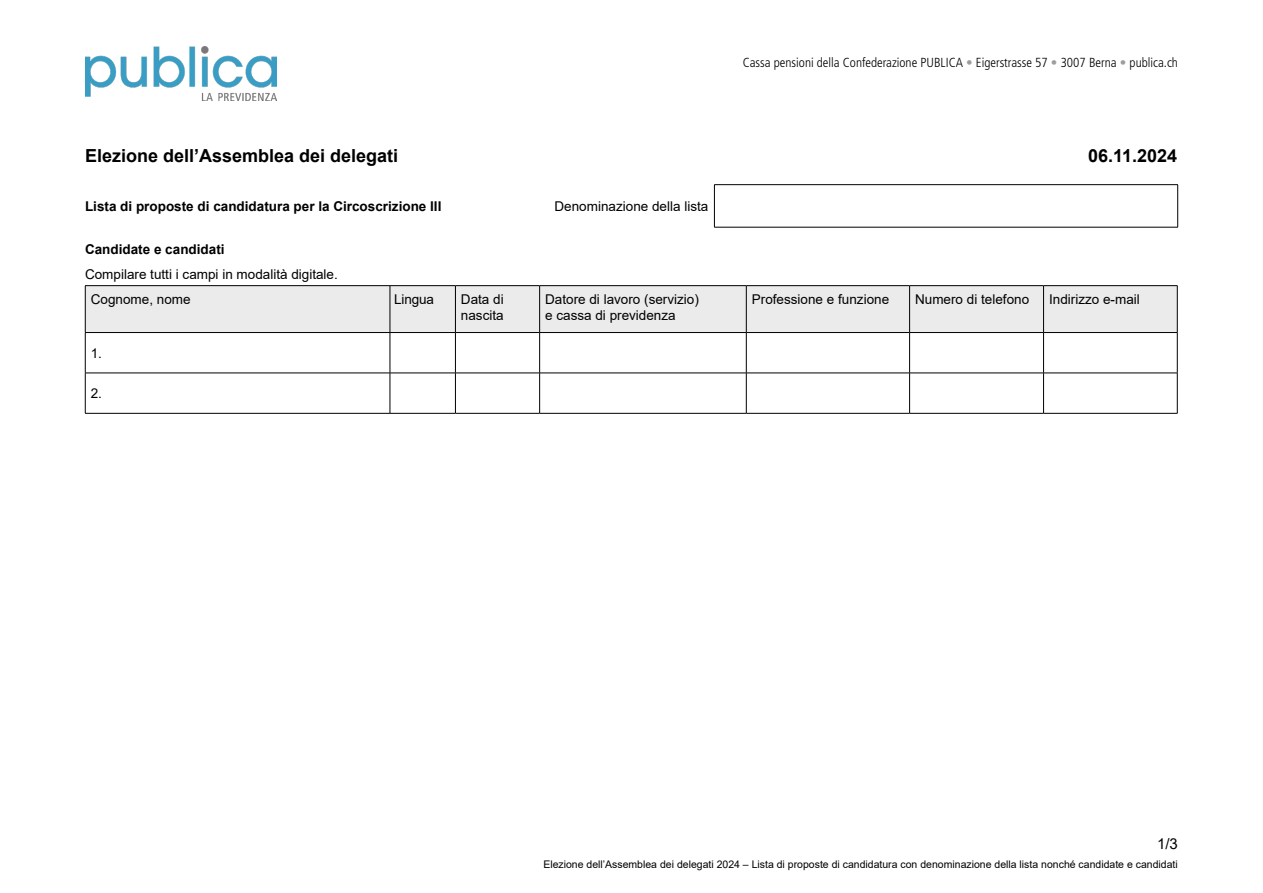
<style>
.page{position:relative;width:1263px;height:893px;background:#fff}
.page>*{position:absolute;margin:0;border:0;box-sizing:border-box;transform-origin:0 0}
.t1{font:700 18px "Arial";color:#000}
.t2{font:15px "Arial";color:#000}
.t3{font:13.5px/16.5px "Arial";color:#000}
.t4{font:700 13.5px "Arial";color:#000}
.t5{font:300 condensed 13.2px "Frutiger LT Std";color:#000}
.t6{font:10.5px "Arial";color:#000}
.s1{color:#9d9d9c}
</style>
<div class="page">
<img style="left:85px;top:47px;width:191px;height:54px">
<hr style="left:714px;top:184px;width:464px;height:1px;background:#000">
<hr style="left:714px;top:185px;width:1px;height:42px;background:#000">
<hr style="left:1177px;top:185px;width:1px;height:42px;background:#000">
<hr style="left:714px;top:227px;width:464px;height:1px;background:#000">
<div style="left:86px;top:286px;width:1091px;height:46px;background:#ebebeb"></div>
<hr style="left:85px;top:285px;width:305px;height:1px;background:#000">
<hr style="left:85px;top:286px;width:1px;height:46px;background:#000">
<hr style="left:390px;top:285px;width:65px;height:1px;background:#000">
<hr style="left:390px;top:286px;width:1px;height:46px;background:#000">
<hr style="left:455px;top:285px;width:85px;height:1px;background:#000">
<hr style="left:455px;top:286px;width:1px;height:46px;background:#000">
<hr style="left:540px;top:285px;width:206px;height:1px;background:#000">
<hr style="left:539px;top:286px;width:1px;height:46px;background:#000">
<hr style="left:746px;top:285px;width:163px;height:1px;background:#000">
<hr style="left:746px;top:286px;width:1px;height:46px;background:#000">
<hr style="left:909px;top:285px;width:134px;height:1px;background:#000">
<hr style="left:909px;top:286px;width:1px;height:46px;background:#000">
<hr style="left:1043px;top:285px;width:134px;height:1px;background:#000">
<hr style="left:1043px;top:286px;width:1px;height:46px;background:#000">
<hr style="left:1177px;top:286px;width:1px;height:46px;background:#000">
<hr style="left:85px;top:332px;width:305px;height:1px;background:#000">
<hr style="left:85px;top:333px;width:1px;height:40px;background:#000">
<hr style="left:390px;top:332px;width:65px;height:1px;background:#000">
<hr style="left:390px;top:333px;width:1px;height:40px;background:#000">
<hr style="left:455px;top:332px;width:85px;height:1px;background:#000">
<hr style="left:455px;top:333px;width:1px;height:40px;background:#000">
<hr style="left:540px;top:332px;width:206px;height:1px;background:#000">
<hr style="left:539px;top:333px;width:1px;height:40px;background:#000">
<hr style="left:746px;top:332px;width:163px;height:1px;background:#000">
<hr style="left:746px;top:333px;width:1px;height:40px;background:#000">
<hr style="left:909px;top:332px;width:134px;height:1px;background:#000">
<hr style="left:909px;top:333px;width:1px;height:40px;background:#000">
<hr style="left:1043px;top:332px;width:134px;height:1px;background:#000">
<hr style="left:1043px;top:333px;width:1px;height:40px;background:#000">
<hr style="left:1177px;top:333px;width:1px;height:40px;background:#000">
<hr style="left:85px;top:373px;width:305px;height:1px;background:#000">
<hr style="left:85px;top:373px;width:1px;height:40px;background:#000">
<hr style="left:390px;top:373px;width:65px;height:1px;background:#000">
<hr style="left:390px;top:373px;width:1px;height:40px;background:#000">
<hr style="left:455px;top:373px;width:85px;height:1px;background:#000">
<hr style="left:455px;top:373px;width:1px;height:40px;background:#000">
<hr style="left:540px;top:373px;width:206px;height:1px;background:#000">
<hr style="left:539px;top:373px;width:1px;height:40px;background:#000">
<hr style="left:746px;top:373px;width:163px;height:1px;background:#000">
<hr style="left:746px;top:373px;width:1px;height:40px;background:#000">
<hr style="left:909px;top:373px;width:134px;height:1px;background:#000">
<hr style="left:909px;top:373px;width:1px;height:40px;background:#000">
<hr style="left:1043px;top:373px;width:134px;height:1px;background:#000">
<hr style="left:1043px;top:373px;width:1px;height:40px;background:#000">
<hr style="left:1177px;top:373px;width:1px;height:40px;background:#000">
<hr style="left:85px;top:413px;width:305px;height:1px;background:#000">
<hr style="left:390px;top:413px;width:65px;height:1px;background:#000">
<hr style="left:455px;top:413px;width:85px;height:1px;background:#000">
<hr style="left:540px;top:413px;width:206px;height:1px;background:#000">
<hr style="left:746px;top:413px;width:163px;height:1px;background:#000">
<hr style="left:909px;top:413px;width:134px;height:1px;background:#000">
<hr style="left:1043px;top:413px;width:134px;height:1px;background:#000">
<p class="t5" style="left:743px;top:55px;width:437px">Cassa pensioni della Confederazione PUBLICA <span class="s1">•</span> Eigerstrasse 57 <span class="s1">•</span> 3007 Berna <span class="s1">•</span> publica.ch</p>
<h1 class="t1" style="left:85px;top:143px;width:315px">Elezione dell’Assemblea dei delegati</h1>
<h1 class="t1" style="left:1088px;top:143px;width:91px">06.11.2024</h1>
<p class="t4" style="left:85px;top:197px;width:358px">Lista di proposte di candidatura per la Circoscrizione III</p>
<p class="t3" style="left:554px;top:198px;width:155px">Denominazione della lista</p>
<p class="t4" style="left:85px;top:240px;width:141px">Candidate e candidati</p>
<p class="t3" style="left:91px;top:262px;width:249px;line-height:24.6px;text-indent:-6px">Compilare tutti i campi in modalità digitale.<br>Cognome, nome</p>
<p class="t3" style="left:394px;top:291px;width:41px">Lingua</p>
<p class="t3" style="left:461px;top:291px;width:44px">Data di nascita</p>
<p class="t3" style="left:545px;top:291px;width:155px">Datore di lavoro (servizio) e cassa di previdenza</p>
<p class="t3" style="left:752px;top:291px;width:139px">Professione e funzione</p>
<p class="t3" style="left:915px;top:291px;width:116px">Numero di telefono</p>
<p class="t3" style="left:1049px;top:291px;width:92px">Indirizzo e-mail</p>
<p class="t3" style="left:91px;top:345px;width:13px">1.</p>
<p class="t3" style="left:91px;top:385px;width:13px">2.</p>
<p class="t2" style="left:1157px;top:833px;width:22px">1/3</p>
<p class="t6" style="left:543px;top:857px;width:636px">Elezione dell’Assemblea dei delegati 2024 – Lista di proposte di candidatura con denominazione della lista nonché candidate e candidati</p>
</div>
